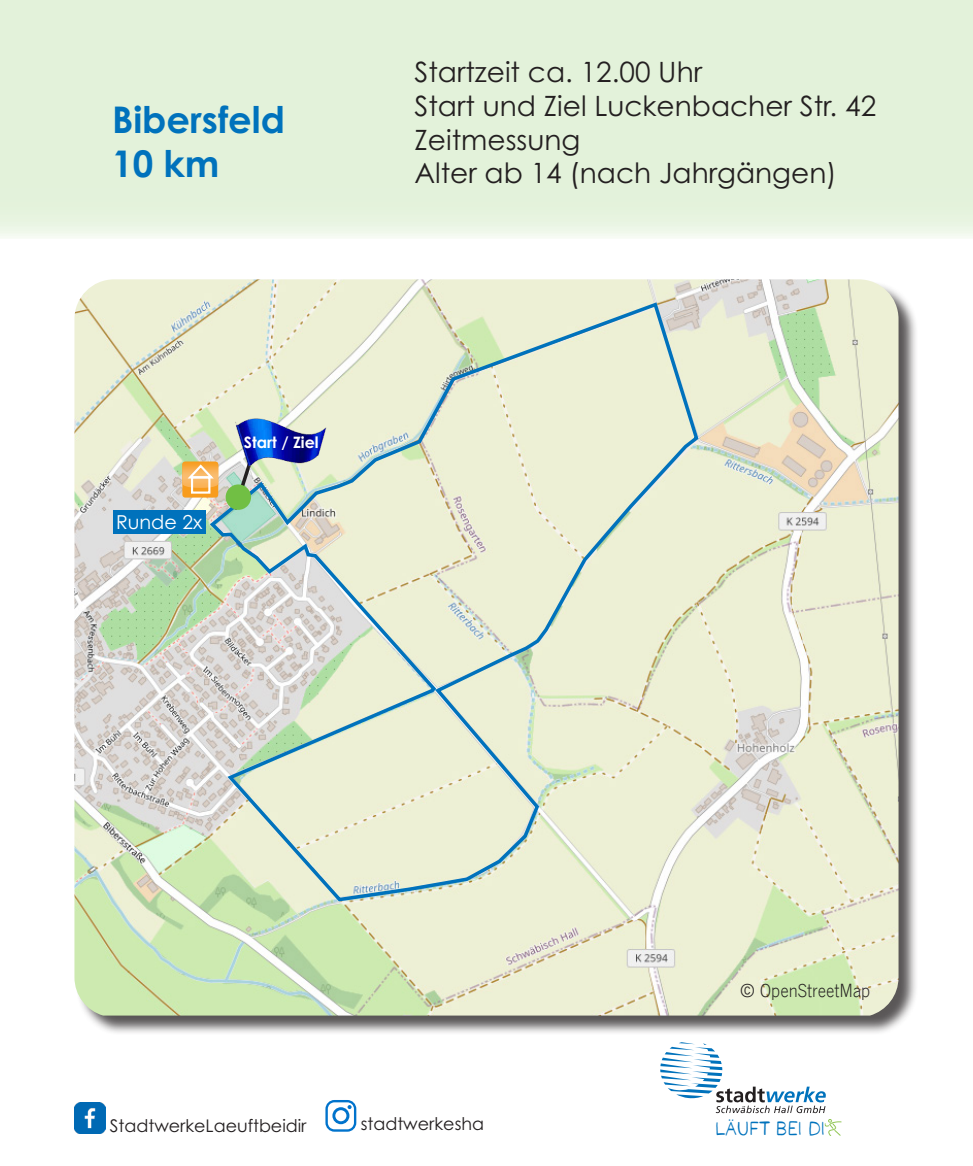
<style>
.page{position:relative;width:973px;height:1166px;background:#fff}
.page>*{position:absolute;margin:0;border:0;box-sizing:border-box;transform-origin:0 0}
.t1{font:700 36.75px "Century Gothic Pro";color:#0072bc}
.t2{font:28px "Century Gothic Pro";color:#231f20}
.t3{font:19.78px "MOONBLOSSOM";color:#0072bc}
.t4{font:300 19.25px "News Gothic Com";color:#231f20}
.t5{font:19.25px "Century Gothic Pro";color:#fff}
.t6{font:17.5px "Century Gothic Pro";color:#231f20}
.t7{font:700 15.75px "Century Gothic Pro";color:#fff}
</style>
<div class="page">
<div style="left:0;top:0;width:972px;height:239px;background:#e3f2da"></div>
<div style="left:75px;top:280px;width:843px;height:756px;background:#231f20;opacity:.75"></div>
<img style="left:74px;top:279px;width:824px;height:736px">
<img style="left:824px;top:1119px;width:17px;height:16px">
<svg style="left:660px;top:1042px;width:165px;height:71px"></svg>
<div style="left:182px;top:462px;width:36px;height:35px;background:#f89c1c;border-radius:3px"></div>
<img style="left:182px;top:462px;width:25px;height:26px">
<div style="left:191px;top:476px;width:19px;height:18px;border:2px solid #fff"></div>
<svg style="left:185px;top:463px;width:22px;height:16px"></svg>
<img style="left:74px;top:1102px;width:32px;height:32px">
<svg style="left:325px;top:1100px;width:31px;height:31px"></svg>
<svg style="left:207px;top:300px;width:493px;height:603px;background:#e2e8d2"></svg>
<div style="left:114px;top:510px;width:92px;height:23px;background:#0072bc"></div>
<svg style="left:230px;top:478px;width:29px;height:36px"></svg>
<img style="left:220px;top:401px;width:121px;height:77px">
<div style="left:225px;top:484px;width:26px;height:26px;background:#71bf44;border-radius:50%"></div>
<p class="t1" style="left:112px;top:97px;width:174px">Bibersfeld</p>
<p class="t1" style="left:112px;top:141px;width:109px">10 km</p>
<p class="t2" style="left:414px;top:55px;width:289px">Startzeit ca. 12.00 Uhr</p>
<p class="t2" style="left:414px;top:89px;width:463px">Start und Ziel Luckenbacher Str. 42</p>
<p class="t2" style="left:414px;top:122px;width:167px">Zeitmessung</p>
<p class="t2" style="left:414px;top:156px;width:424px">Alter ab 14 (nach Jahrgängen)</p>
<p class="t5" style="left:116px;top:510px;width:88px">Runde 2x</p>
<p class="t7" style="left:244px;top:433px;width:76px">Start / Ziel</p>
<p class="t4" style="left:739px;top:980px;width:132px">© OpenStreetMap</p>
<p class="t6" style="left:110px;top:1115px;width:198px">StadtwerkeLaeuftbeidir</p>
<p class="t6" style="left:360px;top:1113px;width:125px">stadtwerkesha</p>
<p class="t3" style="left:715px;top:1115px;width:111px">Läuft bei di</p>
</div>
